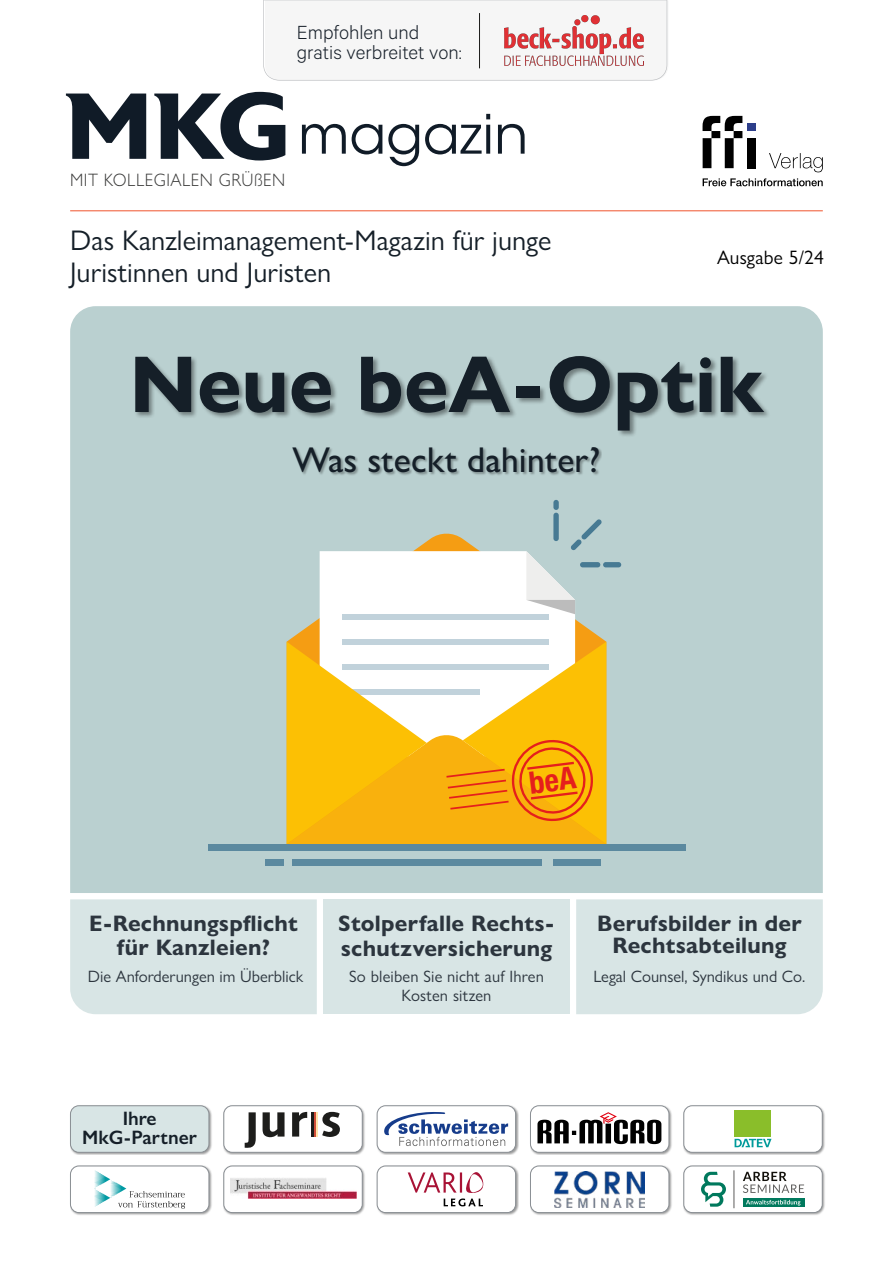
<style>
.page{position:relative;width:893px;height:1263px;background:#fff}
.page>*{position:absolute;margin:0;border:0;box-sizing:border-box;transform-origin:0 0}
.t1{font:700 81px "Gill Sans Nova";color:#151f28}
.t2{font:500 36px "Gill Sans Nova";color:#151f28}
.t3{font:28.5px/31.5px "Gill Sans Nova";color:#151f28}
.t4{font:700 22.5px/25.5px "Gill Sans Nova";letter-spacing:.01em;color:#2c353e;text-align:center}
.t5{font:300 21.3px/20px "Calibre";color:#151e28}
.t6{font:600 19.5px/19.5px "Gill Sans Nova";color:#151f28;text-align:center}
.t7{font:19.5px "Gill Sans Nova";letter-spacing:.01em;color:#000}
.t8{font:300 18px "Gill Sans Nova";letter-spacing:.03em;color:#3a3a39;scale:.96 1}
.t9{font:16.5px "Gill Sans Nova";color:#2c353e}
</style>
<div class="page">
<div style="left:70px;top:306px;width:753px;height:587px;background:#bad0d0"></div>
<svg style="left:702px;top:116px;width:40px;height:52px"></svg>
<div style="left:747px;top:138px;width:9px;height:30px;background:#000"></div>
<div style="left:747px;top:124px;width:9px;height:7px;background:#2d3e8a"></div>
<svg style="left:703px;top:178px;width:120px;height:8px"></svg>
<svg style="left:769px;top:153px;width:54px;height:19px"></svg>
<svg style="left:66px;top:92px;width:219px;height:68px"></svg>
<svg style="left:302px;top:124px;width:44px;height:30px"></svg>
<svg style="left:352px;top:124px;width:30px;height:30px"></svg>
<svg style="left:388px;top:124px;width:31px;height:42px"></svg>
<svg style="left:425px;top:114px;width:65px;height:40px"></svg>
<svg style="left:498px;top:124px;width:27px;height:30px"></svg>
<hr style="left:70px;top:210px;width:753px;height:1px;background:#f0542d">
<div style="left:134px;top:355px;width:637px;height:83px;background:#000;opacity:.4"></div>
<div style="left:70px;top:1105px;width:142px;height:50px;background:#000;opacity:.4"></div>
<div style="left:70px;top:1106px;width:139px;height:46px;background:#d8e5e5;border-radius:8px"></div>
<div style="left:70px;top:1105px;width:139px;height:47px;border:1px solid #8a8f94;border-radius:8px"></div>
<div style="left:530px;top:1165px;width:142px;height:50px;background:#000;opacity:.4"></div>
<div style="left:530px;top:1166px;width:139px;height:46px;background:#fff;border-radius:8px"></div>
<div style="left:530px;top:1166px;width:139px;height:47px;border:1px solid #8a8f94;border-radius:8px"></div>
<div style="left:683px;top:1165px;width:143px;height:50px;background:#000;opacity:.4"></div>
<div style="left:684px;top:1166px;width:138px;height:46px;background:#fff;border-radius:8px"></div>
<div style="left:683px;top:1166px;width:140px;height:47px;border:1px solid #8a8f94;border-radius:8px"></div>
<div style="left:223px;top:1105px;width:143px;height:50px;background:#000;opacity:.4"></div>
<div style="left:224px;top:1106px;width:138px;height:46px;background:#fff;border-radius:8px"></div>
<div style="left:223px;top:1105px;width:140px;height:47px;border:1px solid #8a8f94;border-radius:8px"></div>
<div style="left:376px;top:1105px;width:143px;height:50px;background:#000;opacity:.4"></div>
<div style="left:377px;top:1106px;width:139px;height:46px;background:#fff;border-radius:8px"></div>
<div style="left:377px;top:1105px;width:139px;height:47px;border:1px solid #8a8f94;border-radius:8px"></div>
<div style="left:376px;top:1165px;width:143px;height:50px;background:#000;opacity:.4"></div>
<div style="left:377px;top:1166px;width:139px;height:46px;background:#fff;border-radius:8px"></div>
<div style="left:377px;top:1166px;width:139px;height:47px;border:1px solid #8a8f94;border-radius:8px"></div>
<div style="left:530px;top:1105px;width:142px;height:50px;background:#000;opacity:.4"></div>
<div style="left:530px;top:1106px;width:139px;height:46px;background:#fff;border-radius:8px"></div>
<div style="left:530px;top:1105px;width:139px;height:47px;border:1px solid #8a8f94;border-radius:8px"></div>
<div style="left:683px;top:1105px;width:143px;height:50px;background:#000;opacity:.4"></div>
<div style="left:684px;top:1106px;width:138px;height:46px;background:#fff;border-radius:8px"></div>
<div style="left:683px;top:1105px;width:140px;height:47px;border:1px solid #8a8f94;border-radius:8px"></div>
<div style="left:223px;top:1165px;width:143px;height:50px;background:#000;opacity:.4"></div>
<div style="left:224px;top:1166px;width:138px;height:46px;background:#fff;border-radius:8px"></div>
<div style="left:223px;top:1166px;width:140px;height:47px;border:1px solid #8a8f94;border-radius:8px"></div>
<div style="left:70px;top:1165px;width:142px;height:50px;background:#000;opacity:.4"></div>
<div style="left:70px;top:1166px;width:139px;height:46px;background:#fff;border-radius:8px"></div>
<div style="left:70px;top:1166px;width:139px;height:47px;border:1px solid #8a8f94;border-radius:8px"></div>
<svg style="left:408px;top:1172px;width:75px;height:34px"></svg>
<svg style="left:735px;top:1139px;width:36px;height:8px"></svg>
<div style="left:734px;top:1111px;width:37px;height:26px;background:#8abe2a"></div>
<svg style="left:94px;top:1170px;width:91px;height:38px"></svg>
<svg style="left:263px;top:1112px;width:22px;height:25px"></svg>
<svg style="left:322px;top:1112px;width:18px;height:25px"></svg>
<svg style="left:292px;top:1112px;width:15px;height:24px"></svg>
<svg style="left:245px;top:1112px;width:11px;height:36px"></svg>
<hr style="left:311px;top:1112px;width:3px;height:24px;background:#1d1d1b">
<hr style="left:314px;top:1112px;width:2px;height:24px;background:#d04e38">
<hr style="left:316px;top:1112px;width:2px;height:24px;background:#ffe3aa">
<img style="left:554px;top:1171px;width:90px;height:36px">
<svg style="left:743px;top:1172px;width:61px;height:21px"></svg>
<hr style="left:733px;top:1170px;width:1px;height:38px;background:#5d5c5b">
<div style="left:743px;top:1198px;width:61px;height:8px;background:#00795d"></div>
<svg style="left:746px;top:1200px;width:55px;height:5px"></svg>
<svg style="left:701px;top:1172px;width:25px;height:35px"></svg>
<svg style="left:384px;top:1112px;width:124px;height:34px"></svg>
<svg style="left:537px;top:1112px;width:124px;height:32px"></svg>
<div style="left:70px;top:899px;width:247px;height:115px;background:#d8e5e5"></div>
<div style="left:576px;top:899px;width:247px;height:115px;background:#d8e5e5"></div>
<div style="left:323px;top:899px;width:247px;height:115px;background:#d8e5e5"></div>
<img style="left:231px;top:1178px;width:125px;height:21px">
<svg style="left:287px;top:532px;width:319px;height:110px;background:#c4c7b0"></svg>
<svg style="left:320px;top:551px;width:255px;height:91px"></svg>
<div style="left:342px;top:614px;width:207px;height:5px;background:#c1d2db"></div>
<div style="left:342px;top:639px;width:207px;height:5px;background:#c1d2db"></div>
<div style="left:208px;top:844px;width:477px;height:7px;background:#5b899f"></div>
<div style="left:292px;top:859px;width:250px;height:7px;background:#5b899f"></div>
<div style="left:553px;top:859px;width:48px;height:7px;background:#5b899f"></div>
<div style="left:265px;top:859px;width:18px;height:7px;background:#5b899f"></div>
<div style="left:553px;top:513px;width:6px;height:28px;background:#477a93;border-radius:3px"></div>
<div style="left:553px;top:500px;width:6px;height:10px;background:#477a93;border-radius:3px"></div>
<div style="left:603px;top:562px;width:18px;height:5px;background:#477a93;border-radius:3px"></div>
<svg style="left:526px;top:519px;width:76px;height:95px;background:#bfd1d2"></svg>
<div style="left:292px;top:446px;width:310px;height:30px;background:#000;opacity:.3"></div>
<div style="left:263px;top:0;width:405px;height:81px;background:#f6f6f6"></div>
<hr style="left:479px;top:13px;width:1px;height:55px;background:#1d1d1b">
<img style="left:504px;top:16px;width:139px;height:50px">
<svg style="left:287px;top:642px;width:319px;height:202px"></svg>
<p class="t5" style="left:297px;top:21px;width:166px">Empfohlen und gratis verbreitet von:</p>
<p class="t8" style="left:70px;top:169px;width:226px">MIT KOLLEGIALEN GRÜßEN</p>
<p class="t3" style="left:70px;top:225px;width:483px">Das Kanzleimanagement-Magazin für junge<br>Juristinnen und Juristen</p>
<p class="t7" style="left:717px;top:245px;width:108px">Ausgabe 5/24</p>
<h1 class="t1" style="left:129px;top:334px;width:635px">Neue beA-Optik</h1>
<h2 class="t2" style="left:292px;top:437px;width:309px">Was steckt dahinter?</h2>
<p class="t4" style="left:89px;top:911px;width:210px;line-height:24px">E-Rechnungspflicht für Kanzleien?</p>
<p class="t4" style="left:597px;top:912px;width:206px;line-height:22.5px">Berufsbilder in der<br>Rechtsabteilung</p>
<p class="t4" style="left:338px;top:910px;width:218px;text-align:left">Stolperfalle Rechts&shy;schutzversicherung</p>
<p class="t9" style="left:88px;top:966px;width:217px">Die Anforderungen im Überblick</p>
<p class="t9" style="left:349px;top:966px;width:196px">So bleiben Sie nicht auf Ihren</p>
<p class="t9" style="left:594px;top:966px;width:213px">Legal Counsel, Syndikus und Co.</p>
<p class="t9" style="left:402px;top:985px;width:91px">Kosten sitzen</p>
<p class="t6" style="left:82px;top:1108px;width:116px">Ihre<br>MkG-Partner</p>
</div>
